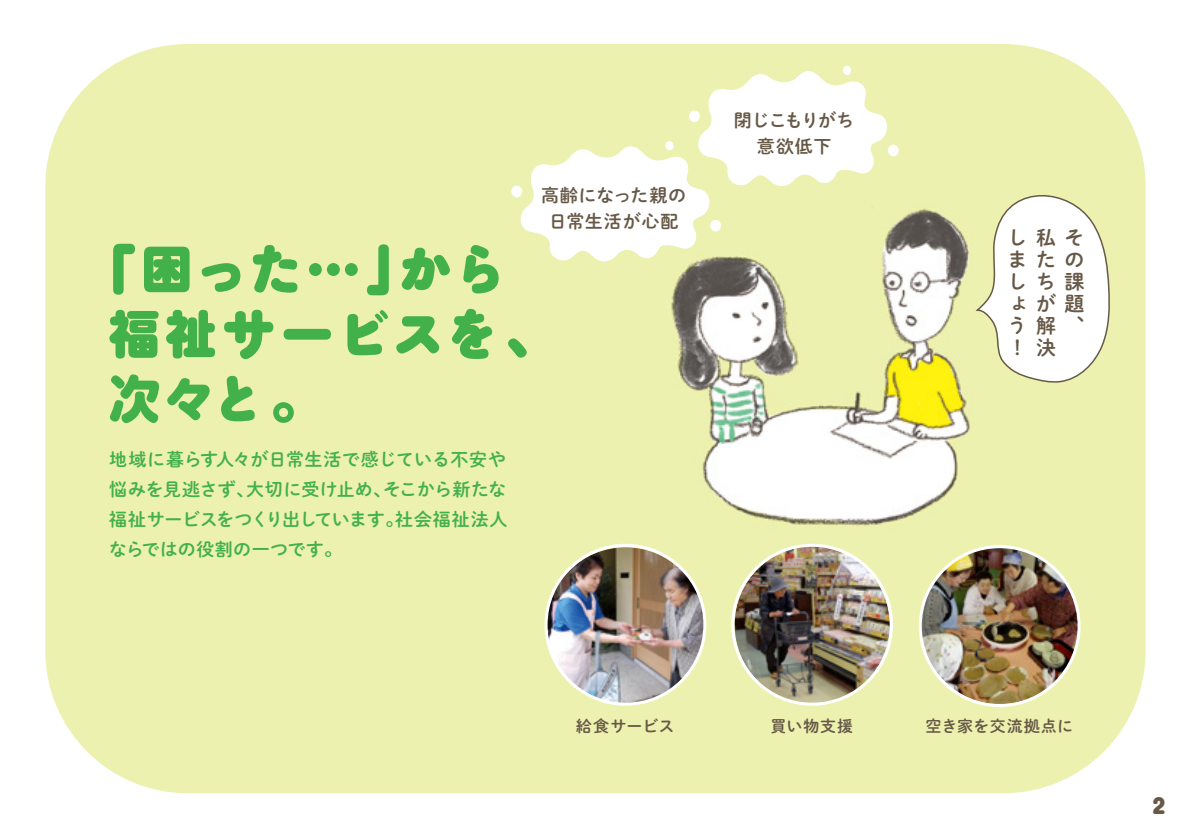
<style>
.page{position:relative;width:1191px;height:840px;background:#fff}
.page>*{position:absolute;margin:0;border:0;box-sizing:border-box;transform-origin:0 0}
.t1{font:900 53.8px/64.6px "Maru Anti Std";letter-spacing:.025em;color:#43b149}
.t2{font:900 50.2px "Shin M Go Pro";color:#43b149}
.t3{font:900 20px "Shin M Go Pro";color:#675947}
.t4{font:19.8px/21.8px "Shuei M Go Std B";letter-spacing:.43em;color:#675947;text-align:justify}
.t5{font:18px/30px "Shuei M Go Std B";letter-spacing:-.01em;color:#43b149;text-align:justify}
.t6{font:18px/25.6px "Shuei M Go Std B";letter-spacing:.02em;color:#675947;text-align:center}
.t7{font:18px/25.6px "Shuei M Go Std B";letter-spacing:-.03em;color:#675947;text-align:center}
.t8{font:16px "Shuei M Go Std B";letter-spacing:.015em;color:#675947}
.s1{font-family:"Shin M Go Pro";font-size:50.2px}
.s2{font-family:"Maru Anti Std";font-size:53.8px}
</style>
<div class="page">
<div style="left:45px;top:44px;width:1100px;height:748px;background:#edf1b0;border-radius:142px"></div>
<img style="left:671px;top:209px;width:301px;height:318px">
<img style="left:548px;top:547px;width:156px;height:156px">
<div style="left:544px;top:543px;width:162px;height:162px;border:3px solid #fff;border-radius:50%"></div>
<img style="left:734px;top:547px;width:155px;height:156px">
<div style="left:731px;top:543px;width:162px;height:162px;border:3px solid #fff;border-radius:50%"></div>
<img style="left:920px;top:546px;width:158px;height:158px;border-radius:79px">
<div style="left:918px;top:545px;width:162px;height:161px;border:3px solid #fff;border-radius:50%"></div>
<svg style="left:511px;top:66px;width:389px;height:199px"></svg>
<svg style="left:975px;top:195px;width:135px;height:187px"></svg>
<h1 class="t1" style="left:109px;top:231px;width:450px;text-indent:-27px">「<span class="s1">困</span>った…」から<span class="s1">福祉</span>サービスを、</h1>
<h2 class="t2" style="left:109px;top:357px;width:216px">次々<span class="s2">と。</span></h2>
<p class="t5" style="left:109px;top:443px;width:400px">地域に暮らす人々が日常生活で感じている不安や悩みを見逃さず、大切に受け止め、そこから新たな福祉サービスをつくり出しています。社会福祉法人ならではの役割の一つです。</p>
<p class="t6" style="left:541px;top:182px;width:146px">高齢になった親の日常生活が心配</p>
<p class="t7" style="left:734px;top:107px;width:122px">閉じこもりがち意欲低下</p>
<p class="t4" style="left:1007px;top:226px;width:78px">し私そまたのしち課ょが題う解、！決</p>
<p class="t8" style="left:576px;top:714px;width:100px">給食サービス</p>
<p class="t8" style="left:770px;top:714px;width:84px">買い物支援</p>
<p class="t8" style="left:925px;top:714px;width:149px">空き家を交流拠点に</p>
<p class="t3" style="left:1152px;top:789px;width:14px">2</p>
</div>
